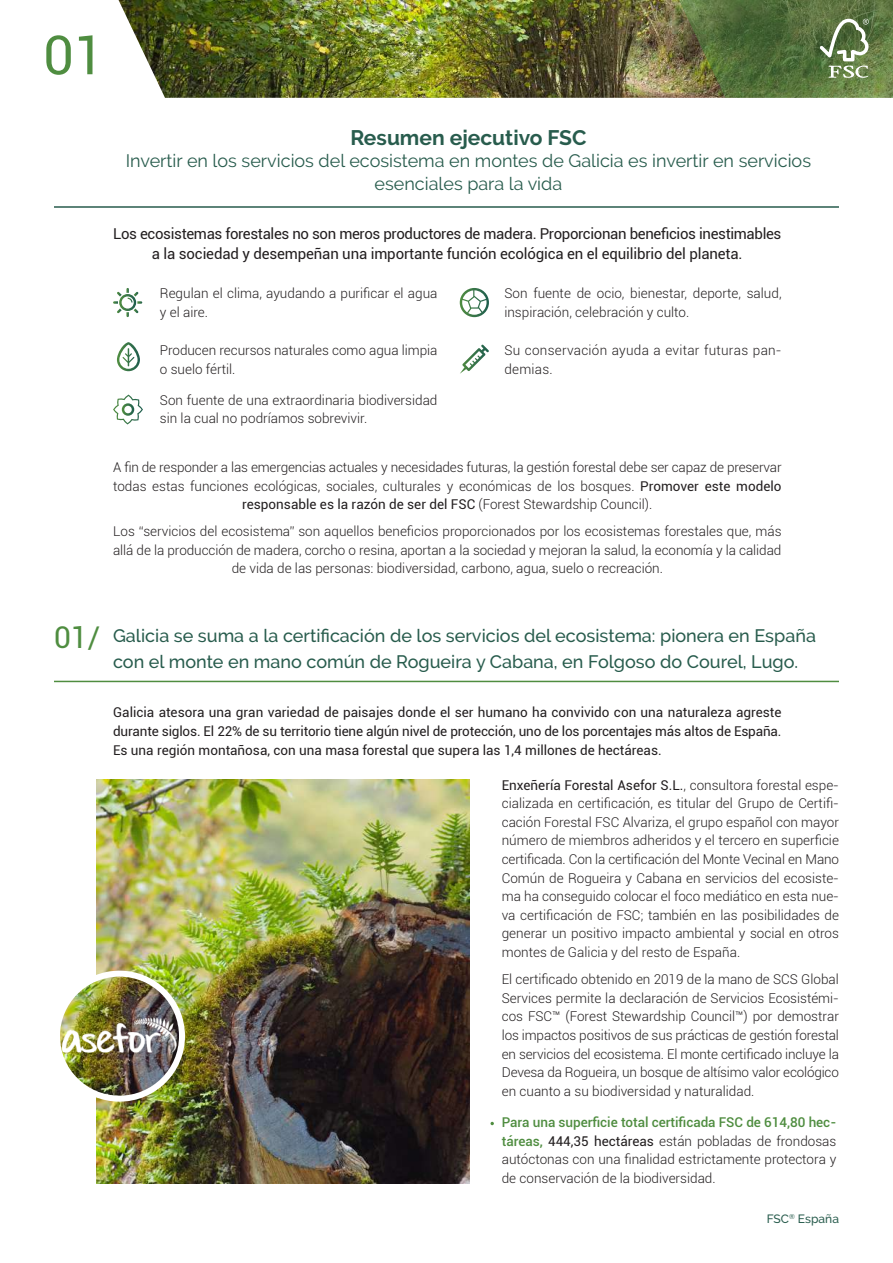
<style>
.page{position:relative;width:893px;height:1263px;background:#fff}
.page>*{position:absolute;margin:0;border:0;box-sizing:border-box;transform-origin:0 0}
.t1{font:54px "Roboto";color:#4f8d40}
.t2{font:30px "Roboto";color:#4f8d40}
.t3{font:700 21px "Raleway";color:#285c4d}
.t4{font:500 18px/25.5px "Raleway";color:#285c4d}
.t5{font:18px/22.5px "Raleway";color:#285c4d;text-align:center}
.t6{font:15px/20.1px "Roboto";letter-spacing:-.025em;color:#231f20;text-align:center}
.t7{font:300 13.5px/18.6px "Roboto";color:#231f20}
.t8{font:13.5px/18.6px "Roboto";color:#231f20;text-align:justify}
.t9{font:300 13.5px/18.6px "Roboto";letter-spacing:.02em;color:#231f20}
.t10{font:500 12px "Raleway";color:#285c4d}
.s1{font-weight:400}
.s2{font-weight:500;color:#4f8d40}
</style>
<div class="page">
<img style="left:119px;top:0;width:550px;height:98px">
<img style="left:669px;top:0;width:224px;height:98px">
<hr style="left:54px;top:206px;width:785px;height:2px;background:#285c4d">
<hr style="left:54px;top:681px;width:785px;height:1px;background:#4f8d40">
<svg style="left:490px;top:1122px;width:4px;height:3px"></svg>
<svg style="left:113px;top:288px;width:29px;height:29px"></svg>
<svg style="left:117px;top:342px;width:23px;height:29px"></svg>
<svg style="left:113px;top:395px;width:30px;height:29px"></svg>
<svg style="left:460px;top:288px;width:29px;height:29px"></svg>
<svg style="left:460px;top:345px;width:29px;height:29px"></svg>
<img style="left:97px;top:779px;width:373px;height:404px">
<img style="left:57px;top:974px;width:125px;height:125px;border-radius:62px">
<div style="left:54px;top:971px;width:131px;height:131px;border:6px solid #fff;border-radius:50%"></div>
<img style="left:62px;top:1015px;width:114px;height:39px">
<h1 class="t1" style="left:43px;top:17px;width:62px">01</h1>
<h3 class="t3" style="left:350px;top:125px;width:238px">Resumen ejecutivo FSC</h3>
<h3 class="t5" style="left:126px;top:150px;width:687px">Invertir en los servicios del ecosistema en montes de Galicia es invertir en servicios esenciales para la vida</h3>
<p class="t6" style="left:113px;top:223px;width:670px">Los ecosistemas forestales no son meros productores de madera. Proporcionan beneficios inestimables a la sociedad y desempeñan una importante función ecológica en el equilibrio del planeta.</p>
<p class="t7" style="left:160px;top:283px;width:279px">Regulan el clima, ayudando a purificar el agua y el aire.</p>
<p class="t7" style="left:160px;top:341px;width:279px">Producen recursos naturales como agua limpia o suelo fértil.</p>
<p class="t7" style="left:504px;top:283px;width:279px">Son fuente de ocio, bienestar, deporte, salud, inspiración, celebración y culto.</p>
<p class="t9" style="left:504px;top:341px;width:279px">Su conservación ayuda a evitar futuras pan&shy;demias.</p>
<p class="t7" style="left:160px;top:390px;width:279px">Son fuente de una extraordinaria biodiversidad sin la cual no podríamos sobrevivir.</p>
<p class="t7" style="left:113px;top:457px;width:670px;text-align:center">A fin de responder a las emergencias actuales y necesidades futuras, la gestión forestal debe ser capaz de preservar todas estas funciones ecológicas, sociales, culturales y económicas de los bosques. <span class="s1">Promover este modelo responsable es la razón de ser del FSC</span> (Forest Stewardship Council).</p>
<p class="t7" style="left:113px;top:522px;width:670px;text-align:center">Los “servicios del ecosistema” son aquellos beneficios proporcionados por los ecosistemas forestales que, más allá de la producción de madera, corcho o resina, aportan a la sociedad y mejoran la salud, la economía y la calidad de vida de las personas: biodiversidad, carbono, agua, suelo o recreación.</p>
<h2 class="t2" style="left:54px;top:616px;width:48px">01/</h2>
<h3 class="t4" style="left:113px;top:623px;width:704px">Galicia se suma a la certificación de los servicios del ecosistema: pionera en España con el monte en mano común de Rogueira y Cabana, en Folgoso do Courel, Lugo.</h3>
<p class="t8" style="left:113px;top:703px;width:670px">Galicia atesora una gran variedad de paisajes donde el ser humano ha convivido con una naturaleza agreste durante siglos. El 22% de su territorio tiene algún nivel de protección, uno de los porcentajes más altos de España.<br>Es una región montañosa, con una masa forestal que supera las 1,4 millones de hectáreas.</p>
<p class="t7" style="left:502px;top:775px;width:339px;text-align:justify"><span class="s1">Enxeñería Forestal Asefor S.L.</span>, consultora forestal espe&shy;cializada en certificación, es titular del Grupo de Certifi&shy;cación Forestal FSC Alvariza, el grupo español con mayor número de miembros adheridos y el tercero en superficie certificada. Con la certificación del Monte Vecinal en Mano Común de Rogueira y Cabana en servicios del ecosiste&shy;ma ha conseguido colocar el foco mediático en esta nue&shy;va certificación de FSC; también en las posibilidades de generar un positivo impacto ambiental y social en otros montes de Galicia y del resto de España.</p>
<p class="t7" style="left:502px;top:969px;width:339px;text-align:justify">El certificado obtenido en 2019 de la mano de SCS Global Services permite la declaración de Servicios Ecosistémi&shy;cos FSC™ (Forest Stewardship Council™) por demostrar los impactos positivos de sus prácticas de gestión forestal en servicios del ecosistema. El monte certificado incluye la Devesa da Rogueira, un bosque de altísimo valor ecológico en cuanto a su biodiversidad y naturalidad.</p>
<p class="t7" style="left:502px;top:1113px;width:336px;text-align:justify"><span class="s2">Para una superficie total certificada FSC de 614,80 hec&shy;táreas,</span> <span class="s1">444,35 hectáreas</span> están pobladas de frondosas autóctonas con una finalidad estrictamente protectora y de conservación de la biodiversidad.</p>
<p class="t10" style="left:767px;top:1212px;width:74px">FSC<sup>®</sup> España</p>
</div>
